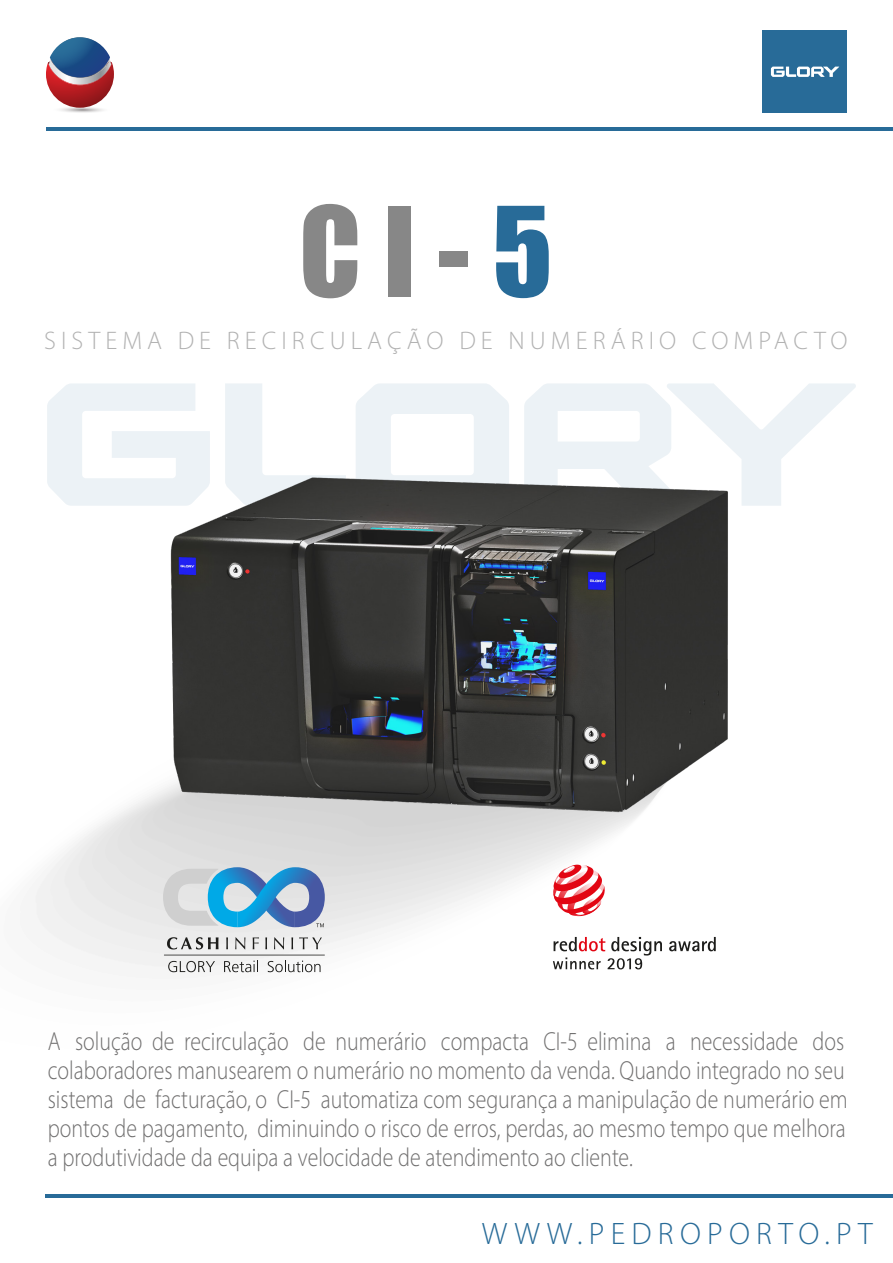
<style>
.page{position:relative;width:893px;height:1263px;background:#fff}
.page>*{position:absolute;margin:0;border:0;box-sizing:border-box;transform-origin:0 0}
.t1{font:114.6px "Impact";color:#878787}
.t2{font:300 31.2px "Myriad Pro";letter-spacing:.2em;color:#286b98}
.t3{font:300 26.1px/29px "Myriad Pro";color:#706f6f;scale:.84 1}
.t4{font:300 25.5px "Myriad Pro";letter-spacing:.2em;color:#b2b2b2}
.s1{color:#286b98}
</style>
<div class="page">
<svg style="left:41px;top:70px;width:78px;height:79px"></svg>
<svg style="left:46px;top:37px;width:68px;height:71px"></svg>
<hr style="left:46px;top:128px;width:847px;height:3px;background:#286b98">
<hr style="left:45px;top:1194px;width:848px;height:3px;background:#286b98">
<div style="left:35px;top:871px;width:239px;height:96px;background:#f5f5f5"></div>
<div style="left:50px;top:856px;width:276px;height:100px;background:#f1f1f1"></div>
<svg style="left:64px;top:843px;width:577px;height:101px;fill:#f1f1f1"></svg>
<svg style="left:78px;top:841px;width:563px;height:92px;fill:#f1f1f1"></svg>
<svg style="left:92px;top:894px;width:549px;height:27px"></svg>
<svg style="left:105px;top:894px;width:536px;height:16px;fill:#efefef"></svg>
<div style="left:762px;top:30px;width:84px;height:82px;background:#286b98"></div>
<svg style="left:771px;top:67px;width:68px;height:10px"></svg>
<svg style="left:47px;top:383px;width:809px;height:123px;fill:#f2f6f8"></svg>
<svg style="left:167px;top:937px;width:52px;height:12px"></svg>
<svg style="left:226px;top:937px;width:2px;height:12px"></svg>
<svg style="left:235px;top:937px;width:10px;height:12px"></svg>
<svg style="left:253px;top:937px;width:6px;height:12px"></svg>
<svg style="left:265px;top:937px;width:2px;height:12px"></svg>
<svg style="left:274px;top:937px;width:10px;height:12px"></svg>
<svg style="left:291px;top:937px;width:2px;height:12px"></svg>
<svg style="left:299px;top:937px;width:23px;height:12px"></svg>
<hr style="left:164px;top:955px;width:161px;height:1px;background:#1d1d1b">
<svg style="left:168px;top:961px;width:47px;height:11px"></svg>
<svg style="left:224px;top:960px;width:34px;height:12px"></svg>
<svg style="left:268px;top:960px;width:53px;height:12px"></svg>
<svg style="left:163px;top:894px;width:162px;height:33px;background:#8db6d4"></svg>
<svg style="left:669px;top:937px;width:47px;height:14px"></svg>
<svg style="left:553px;top:894px;width:52px;height:22px"></svg>
<svg style="left:553px;top:937px;width:109px;height:32px"></svg>
<img style="left:80px;top:393px;width:716px;height:501px">
<h1 class="t1" style="left:299px;top:163px;width:254px">CI-<span class="s1">5</span></h1>
<p class="t4" style="left:44px;top:325px;width:805px">SISTEMA DE RECIRCULAÇÃO DE NUMERÁRIO COMPACTO</p>
<p class="t3" style="left:48px;top:1026px;width:954px">A solução de recirculação de numerário compacta CI-5 elimina a necessidade dos colaboradores manusearem o numerário no momento da venda. Quando integrado no seu sistema de facturação, o CI-5 automatiza com segurança a manipulação de numerário em pontos de pagamento, diminuindo o risco de erros, perdas, ao mesmo tempo que melhora a produtividade da equipa a velocidade de atendimento ao cliente.</p>
<p class="t2" style="left:482px;top:1214px;width:392px">WWW.PEDROPORTO.PT</p>
</div>
